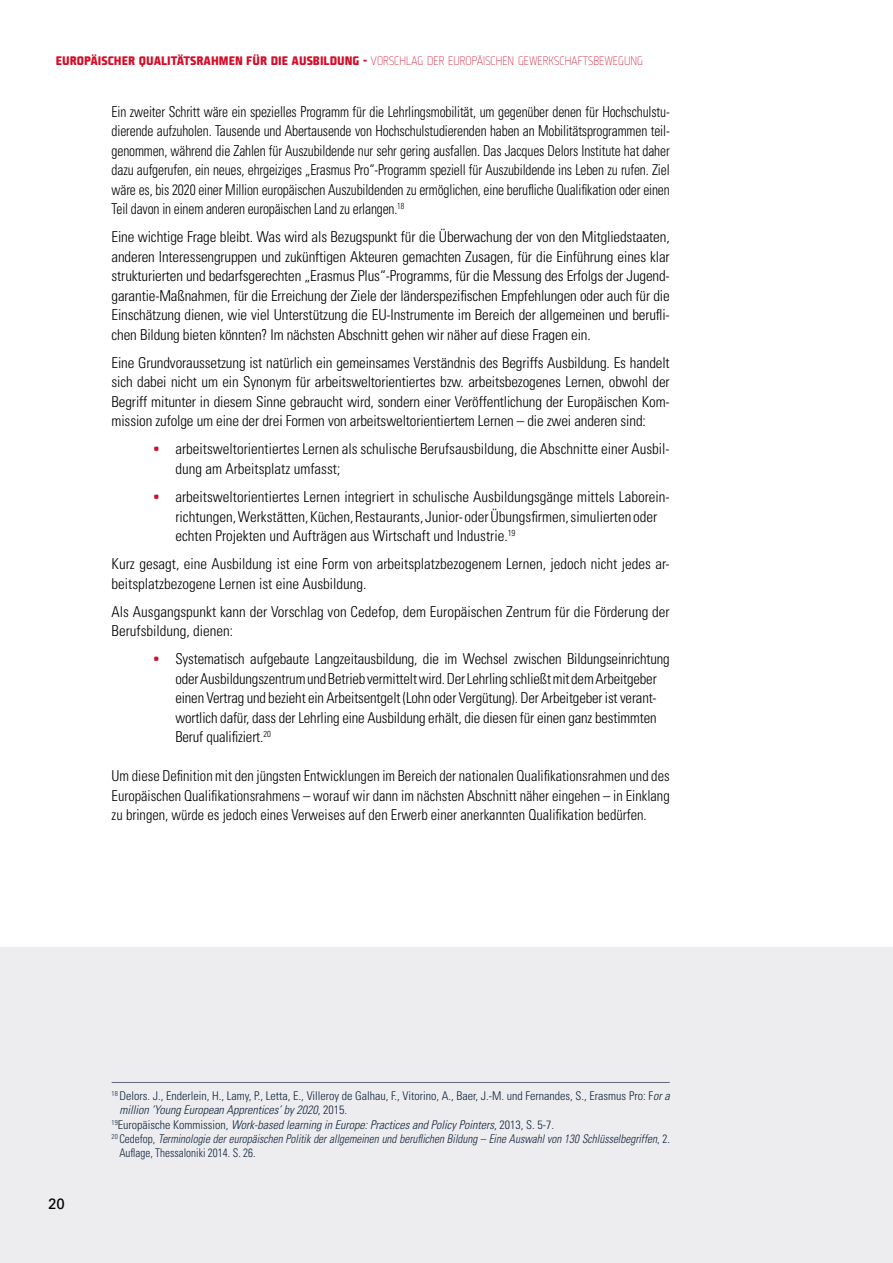
<style>
.page{position:relative;width:893px;height:1263px;background:#fff}
.page>*{position:absolute;margin:0;border:0;box-sizing:border-box;transform-origin:0 0}
.t1{font:300 condensed 15px/19.5px "Univers";color:#000}
.t2{font:300 condensed 15px/19.5px "Univers";color:#000;text-align:justify;scale:.9 1}
.t3{font:300 condensed 15px/19.5px "Univers";color:#000;text-align:justify;scale:.96 1}
.t4{font:15px "Univers";color:#000}
.t5{font:italic 300 condensed 12px "Univers";color:#10253b}
.t6{font:italic 300 condensed 12px "Univers";color:#10253b;scale:.93 1}
.t7{font:300 condensed 12px "Univers";color:#10253b}
.t8{font:12px "Fishmonger";color:#d40e2a}
.t9{font:300 condensed 12px "Univers";color:#10253b;scale:.93 1}
.s1{font-family:"Fishmonger MB"}
.s2{font-family:"Fishmonger MB";font-weight:400;font-stretch:normal;color:#d40e2a}
.s3{font-style:italic}
.s4{font-style:normal}
</style>
<div class="page">
<div style="left:0;top:947px;width:893px;height:316px;background:#ededf0"></div>
<hr style="left:112px;top:1082px;width:558px;height:1px;background:#60687d">
<p class="t8" style="left:56px;top:54px;width:589px"><span class="s1">EUROPÄISCHER QUALITÄTSRAHMEN FÜR DIE AUSBILDUNG -</span> VORSCHLAG DER EUROPÄISCHEN GEWERKSCHAFTSBEWEGUNG</p>
<p class="t2" style="left:112px;top:102px;width:622px">Ein zweiter Schritt wäre ein spezielles Programm für die Lehrlingsmobilität, um gegenüber denen für Hochschulstu&shy;dierende aufzuholen. Tausende und Abertausende von Hochschulstudierenden haben an Mobilitätsprogrammen teil&shy;genommen, während die Zahlen für Auszubildende nur sehr gering ausfallen. Das Jacques Delors Institute hat daher dazu aufgerufen, ein neues, ehrgeiziges „Erasmus Pro“-Programm speziell für Auszubildende ins Leben zu rufen. Ziel wäre es, bis 2020 einer Million europäischen Auszubildenden zu ermöglichen, eine berufliche Qualifikation oder einen Teil davon in einem anderen europäischen Land zu erlangen.<sup>18</sup></p>
<p class="t1" style="left:112px;top:227px;width:560px;text-align:justify">Eine wichtige Frage bleibt. Was wird als Bezugspunkt für die Überwachung der von den Mitgliedstaaten, anderen Interessengruppen und zukünftigen Akteuren gemachten Zusagen, für die Einführung eines klar strukturierten und bedarfsgerechten „Erasmus Plus“-Programms, für die Messung des Erfolgs der Jugend&shy;garantie-Maßnahmen, für die Erreichung der Ziele der länderspezifischen Empfehlungen oder auch für die Einschätzung dienen, wie viel Unterstützung die EU-Instrumente im Bereich der allgemeinen und berufli&shy;chen Bildung bieten könnten? Im nächsten Abschnitt gehen wir näher auf diese Fragen ein.</p>
<p class="t1" style="left:112px;top:353px;width:560px;text-align:justify">Eine Grundvoraussetzung ist natürlich ein gemeinsames Verständnis des Begriffs Ausbildung. Es handelt sich dabei nicht um ein Synonym für arbeitsweltorientiertes bzw. arbeitsbezogenes Lernen, obwohl der Begriff mitunter in diesem Sinne gebraucht wird, sondern einer Veröffentlichung der Europäischen Kom&shy;mission zufolge um eine der drei Formen von arbeitsweltorientiertem Lernen – die zwei anderen sind:</p>
<p class="t1" style="left:175px;top:439px;width:496px;text-indent:-22px"><span class="s2">•</span> arbeitsweltorientiertes Lernen als schulische Berufsausbildung, die Abschnitte einer Ausbil&shy;dung am Arbeitsplatz umfasst;</p>
<p class="t1" style="left:175px;top:487px;width:496px;text-indent:-22px"><span class="s2">•</span> arbeitsweltorientiertes Lernen integriert in schulische Ausbildungsgänge mittels Laborein&shy;richtungen, Werkstätten, Küchen, Restaurants, Junior- oder Übungsfirmen, simulierten oder echten Projekten und Aufträgen aus Wirtschaft und Industrie.<sup>19</sup></p>
<p class="t1" style="left:112px;top:554px;width:560px">Kurz gesagt, eine Ausbildung ist eine Form von arbeitsplatzbezogenem Lernen, jedoch nicht jedes ar&shy;beitsplatzbezogene Lernen ist eine Ausbildung.</p>
<p class="t1" style="left:112px;top:601px;width:560px">Als Ausgangspunkt kann der Vorschlag von Cedefop, dem Europäischen Zentrum für die Förderung der<br>Berufsbildung, dienen:</p>
<p class="t1" style="left:175px;top:649px;width:496px;text-indent:-22px"><span class="s2">•</span> Systematisch aufgebaute Langzeitausbildung, die im Wechsel zwischen Bildungseinrichtung oder Ausbildungszentrum und Betrieb vermittelt wird. Der Lehrling schließt mit dem Arbeitgeber einen Vertrag und bezieht ein Arbeitsentgelt (Lohn oder Vergütung). Der Arbeitgeber ist verant&shy;wortlich dafür, dass der Lehrling eine Ausbildung erhält, die diesen für einen ganz bestimmten Beruf qualifiziert.<sup>20</sup></p>
<p class="t3" style="left:112px;top:766px;width:583px">Um diese Definition mit den jüngsten Entwicklungen im Bereich der nationalen Qualifikationsrahmen und des Europäischen Qualifikationsrahmens – worauf wir dann im nächsten Abschnitt näher eingehen – in Einklang zu bringen, würde es jedoch eines Verweises auf den Erwerb einer anerkannten Qualifikation bedürfen.</p>
<p class="t4" style="left:48px;top:1194px;width:18px">20</p>
<p class="t7" style="left:112px;top:1088px;width:560px"><sup>18</sup> Delors. J., Enderlein, H., Lamy, P., Letta, E., Villeroy de Galhau, F., Vitorino, A., Baer, J.-M. und Fernandes, S., Erasmus Pro: F<span class="s3">or a</span></p>
<p class="t5" style="left:119px;top:1103px;width:229px">million ‘Young European Apprentices’ by 2020<span class="s4">, 2015.</span></p>
<p class="t5" style="left:112px;top:1117px;width:444px"><sup>19</sup><span class="s4">Europäische Kommission,</span> Work-based learning in Europe: Practices and Policy Pointers<span class="s4">, 2013, S. 5-7.</span></p>
<p class="t6" style="left:112px;top:1131px;width:602px"><sup>20</sup> <span class="s4">Cedefop,</span> Terminologie der europäischen Politik der allgemeinen und beruflichen Bildung – Eine Auswahl von 130 Schlüsselbegriffen<span class="s4">, 2.</span></p>
<p class="t9" style="left:119px;top:1146px;width:148px">Auflage, Thessaloniki 2014. S. 26.</p>
</div>
